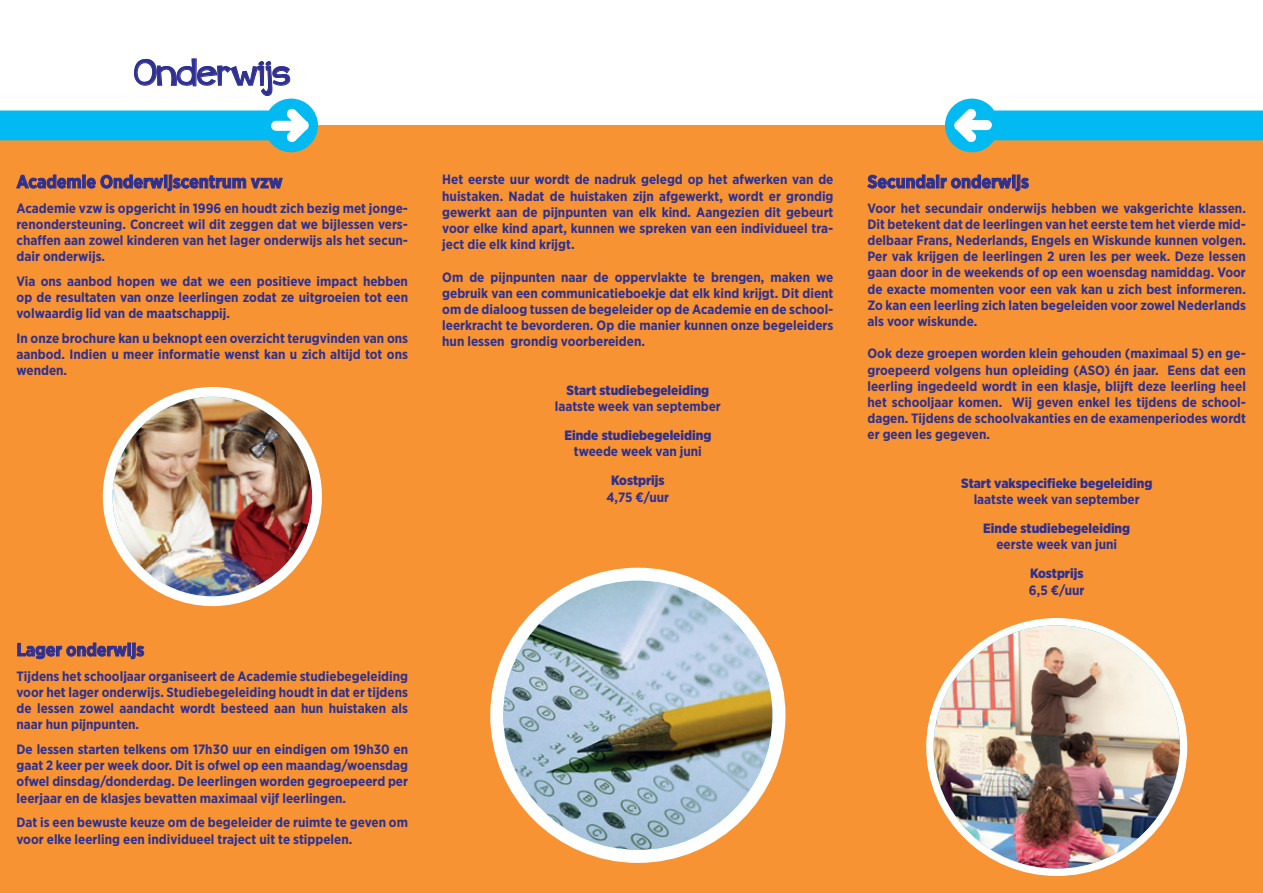
<style>
.page{position:relative;width:1263px;height:893px;background:#fff}
.page>*{position:absolute;margin:0;border:0;box-sizing:border-box;transform-origin:0 0}
.t1{font:37.5px "bangwhackpow";color:#2e3092}
.t2{font:700 18px "Gotham Narrow";color:#2e3092}
.t3{font:700 13.5px/16.2px "Gotham Narrow";color:#2e3092;text-align:justify}
.t4{font:900 13.5px "Gotham Narrow";color:#2e3092}
</style>
<div class="page">
<div style="left:0;top:125px;width:1263px;height:768px;background:#f79332"></div>
<svg style="left:945px;top:99px;width:318px;height:53px"></svg>
<svg style="left:0;top:58px;width:318px;height:94px"></svg>
<svg style="left:16px;top:174px;width:267px;height:17px"></svg>
<svg style="left:17px;top:642px;width:128px;height:17px"></svg>
<svg style="left:867px;top:174px;width:162px;height:17px"></svg>
<img style="left:933px;top:625px;width:247px;height:244px">
<div style="left:926px;top:618px;width:261px;height:258px;border:7px solid #fff;border-radius:50%"></div>
<svg style="left:108px;top:392px;width:209px;height:209px;fill:#fff"></svg>
<img style="left:113px;top:397px;width:199px;height:199px;border-radius:100px">
<div style="left:103px;top:387px;width:219px;height:219px;border:10px solid #fff;border-radius:50%"></div>
<svg style="left:497px;top:574px;width:282px;height:282px;fill:#fff"></svg>
<img style="left:503px;top:581px;width:269px;height:269px;border-radius:135px">
<div style="left:490px;top:568px;width:295px;height:295px;border:13px solid #fff;border-radius:50%"></div>
<p class="t1" style="left:135px;top:49px;width:158px">Onderwijs</p>
<p class="t2" style="left:17px;top:170px;width:267px">Academie Onderwijscentrum vzw</p>
<p class="t3" style="left:17px;top:200px;width:393px">Academie vzw is opgericht in 1996 en houdt zich bezig met jonge&shy;renondersteuning. Concreet wil dit zeggen dat we bijlessen vers&shy;chaffen aan zowel kinderen van het lager onderwijs als het secun&shy;dair onderwijs.</p>
<p class="t3" style="left:17px;top:273px;width:393px">Via ons aanbod hopen we dat we een positieve impact hebben op de resultaten van onze leerlingen zodat ze uitgroeien tot een volwaardig lid van de maatschappij.</p>
<p class="t3" style="left:17px;top:330px;width:393px">In onze brochure kan u beknopt een overzicht terugvinden van ons aanbod. Indien u meer informatie wenst kan u zich altijd tot ons wenden.</p>
<p class="t3" style="left:442px;top:171px;width:393px">Het eerste uur wordt de nadruk gelegd op het afwerken van de huistaken. Nadat de huistaken zijn afgewerkt, wordt er grondig gewerkt aan de pijnpunten van elk kind. Aangezien dit gebeurt voor elke kind apart, kunnen we spreken van een individueel tra&shy;ject die elk kind krijgt.</p>
<p class="t3" style="left:442px;top:269px;width:393px">Om de pijnpunten naar de oppervlakte te brengen, maken we gebruik van een communicatieboekje dat elk kind krijgt. Dit dient om de dialoog tussen de begeleider op de Academie en de school&shy;leerkracht te bevorderen. Op die manier kunnen onze begeleiders hun lessen grondig voorbereiden.</p>
<p class="t4" style="left:566px;top:381px;width:144px">Start studiebegeleiding</p>
<p class="t3" style="left:555px;top:398px;width:168px">laatste week van september</p>
<p class="t4" style="left:564px;top:426px;width:148px">Einde studiebegeleiding</p>
<p class="t3" style="left:574px;top:443px;width:129px">tweede week van juni</p>
<p class="t4" style="left:611px;top:472px;width:55px">Kostprijs</p>
<p class="t3" style="left:606px;top:488px;width:64px">4,75 €/uur</p>
<p class="t2" style="left:17px;top:638px;width:129px">Lager onderwijs</p>
<p class="t3" style="left:17px;top:668px;width:393px">Tijdens het schooljaar organiseert de Academie studiebegeleiding voor het lager onderwijs. Studiebegeleiding houdt in dat er tijdens de lessen zowel aandacht wordt besteed aan hun huistaken als naar hun pijnpunten.</p>
<p class="t3" style="left:17px;top:741px;width:393px">De lessen starten telkens om 17h30 uur en eindigen om 19h30 en gaat 2 keer per week door. Dit is ofwel op een maandag/woensdag ofwel dinsdag/donderdag. De leerlingen worden gegroepeerd per leerjaar en de klasjes bevatten maximaal vijf leerlingen.</p>
<p class="t3" style="left:17px;top:814px;width:393px">Dat is een bewuste keuze om de begeleider de ruimte te geven om voor elke leerling een individueel traject uit te stippelen.</p>
<p class="t2" style="left:867px;top:170px;width:163px">Secundair onderwijs</p>
<p class="t3" style="left:867px;top:200px;width:380px">Voor het secundair onderwijs hebben we vakgerichte klassen.<br>Dit betekent dat de leerlingen van het eerste tem het vierde mid&shy;delbaar Frans, Nederlands, Engels en Wiskunde kunnen volgen.<br>Per vak krijgen de leerlingen 2 uren les per week. Deze lessen gaan door in de weekends of op een woensdag namiddag. Voor de exacte momenten voor een vak kan u zich best informeren.<br>Zo kan een leerling zich laten begeleiden voor zowel Nederlands als voor wiskunde.</p>
<p class="t3" style="left:867px;top:345px;width:380px">Ook deze groepen worden klein gehouden (maximaal 5) en ge&shy;groepeerd volgens hun opleiding (ASO) én jaar. Eens dat een leerling ingedeeld wordt in een klasje, blijft deze leerling heel het schooljaar komen. Wij geven enkel les tijdens de school&shy;dagen. Tijdens de schoolvakanties en de examenperiodes wordt er geen les gegeven.</p>
<p class="t4" style="left:961px;top:474px;width:193px">Start vakspecifieke begeleiding</p>
<p class="t3" style="left:974px;top:491px;width:168px">laatste week van september</p>
<p class="t4" style="left:983px;top:520px;width:148px">Einde studiebegeleiding</p>
<p class="t3" style="left:996px;top:536px;width:122px">eerste week van juni</p>
<p class="t4" style="left:1030px;top:565px;width:55px">Kostprijs</p>
<p class="t3" style="left:1029px;top:582px;width:57px">6,5 €/uur</p>
</div>
